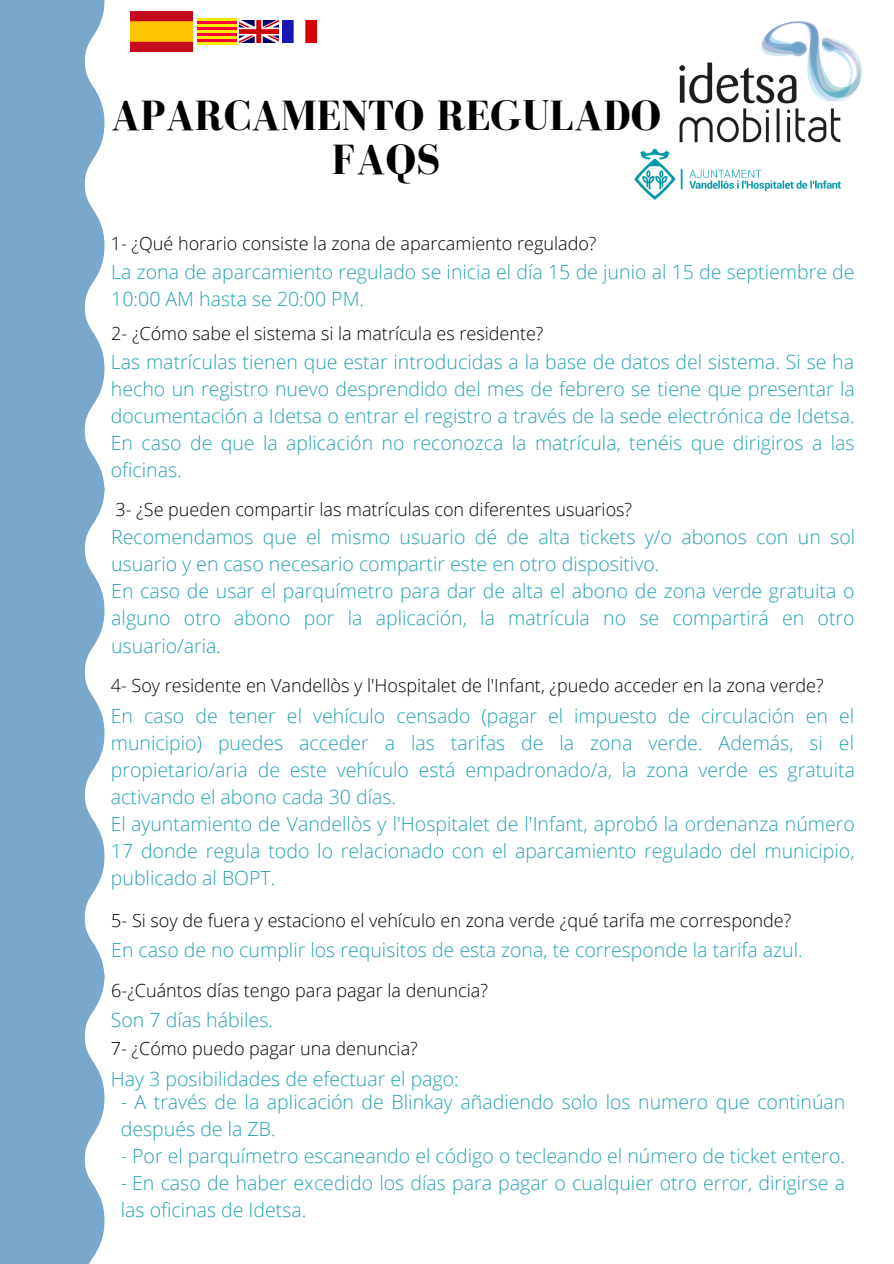
<style>
.page{position:relative;width:894px;height:1264px;background:#fff}
.page>*{position:absolute;margin:0;border:0;box-sizing:border-box;transform-origin:0 0}
.t1{font:700 43.5px "Bodoni FLF";color:#000}
.t2{font:300 19.5px/27px "Open Sans";color:#25a2b2}
.t3{font:300 18px "Open Sans";color:#000}
</style>
<div class="page">
<img style="left:634px;top:21px;width:228px;height:179px">
<svg style="left:0;top:0;width:104px;height:487px;background:#82aecf"></svg>
<svg style="left:0;top:487px;width:104px;height:488px;background:#82aecf"></svg>
<svg style="left:0;top:975px;width:104px;height:288px;background:#83aecf"></svg>
<img style="left:197px;top:19px;width:39px;height:26px">
<img style="left:130px;top:12px;width:62px;height:39px">
<img style="left:239px;top:20px;width:40px;height:23px">
<img style="left:283px;top:20px;width:33px;height:23px">
<p class="t1" style="left:111px;top:92px;width:551px">APARCAMENTO REGULADO</p>
<p class="t1" style="left:331px;top:136px;width:110px">FAQS</p>
<p class="t3" style="left:111px;top:230px;width:487px">1- ¿Qué horario consiste la zona de aparcamiento regulado?</p>
<p class="t2" style="left:111px;top:257px;width:744px">La zona de aparcamiento regulado se inicia el día 15 de junio al 15 de septiembre de<br>10:00 AM hasta se 20:00 PM.</p>
<p class="t3" style="left:111px;top:320px;width:433px">2- ¿Cómo sabe el sistema si la matrícula es residente?</p>
<p class="t2" style="left:111px;top:348px;width:745px;text-align:justify">Las matrículas tienen que estar introducidas a la base de datos del sistema. Si se ha hecho un registro nuevo desprendido del mes de febrero se tiene que presentar la documentación a Idetsa o entrar el registro a través de la sede electrónica de Idetsa.<br>En caso de que la aplicación no reconozca la matrícula, tenéis que dirigiros a las oficinas.</p>
<p class="t3" style="left:115px;top:496px;width:518px">3- ¿Se pueden compartir las matrículas con diferentes usuarios?</p>
<p class="t2" style="left:111px;top:523px;width:745px">Recomendamos que el mismo usuario dé de alta tickets y/o abonos con un sol usuario y en caso necesario compartir este en otro dispositivo.</p>
<p class="t2" style="left:111px;top:577px;width:744px;text-align:justify">En caso de usar el parquímetro para dar de alta el abono de zona verde gratuita o alguno otro abono por la aplicación, la matrícula no se compartirá en otro usuario/aria.</p>
<p class="t3" style="left:111px;top:673px;width:714px">4- Soy residente en Vandellòs y l'Hospitalet de l'Infant, ¿puedo acceder en la zona verde?</p>
<p class="t2" style="left:111px;top:701px;width:745px;text-align:justify">En caso de tener el vehículo censado (pagar el impuesto de circulación en el municipio) puedes acceder a las tarifas de la zona verde. Además, si el propietario/aria de este vehículo está empadronado/a, la zona verde es gratuita activando el abono cada 30 días.</p>
<p class="t2" style="left:111px;top:809px;width:745px;text-align:justify">El ayuntamiento de Vandellòs y l'Hospitalet de l'Infant, aprobó la ordenanza número 17 donde regula todo lo relacionado con el aparcamiento regulado del municipio, publicado al BOPT.</p>
<p class="t3" style="left:111px;top:908px;width:681px">5- Si soy de fuera y estaciono el vehículo en zona verde ¿qué tarifa me corresponde?</p>
<p class="t2" style="left:111px;top:935px;width:692px">En caso de no cumplir los requisitos de esta zona, te corresponde la tarifa azul.</p>
<p class="t3" style="left:111px;top:977px;width:378px">6-¿Cuántos días tengo para pagar la denuncia?</p>
<p class="t2" style="left:111px;top:1005px;width:164px">Son 7 días hábiles.</p>
<p class="t3" style="left:111px;top:1035px;width:308px">7- ¿Cómo puedo pagar una denuncia?</p>
<p class="t2" style="left:111px;top:1064px;width:349px">Hay 3 posibilidades de efectuar el pago:</p>
<p class="t2" style="left:121px;top:1087px;width:725px">- A través de la aplicación de Blinkay añadiendo solo los numero que continúan después de la ZB.</p>
<p class="t2" style="left:121px;top:1141px;width:725px">- Por el parquímetro escaneando el código o tecleando el número de ticket entero.</p>
<p class="t2" style="left:121px;top:1169px;width:725px">- En caso de haber excedido los días para pagar o cualquier otro error, dirigirse a las oficinas de Idetsa.</p>
</div>
